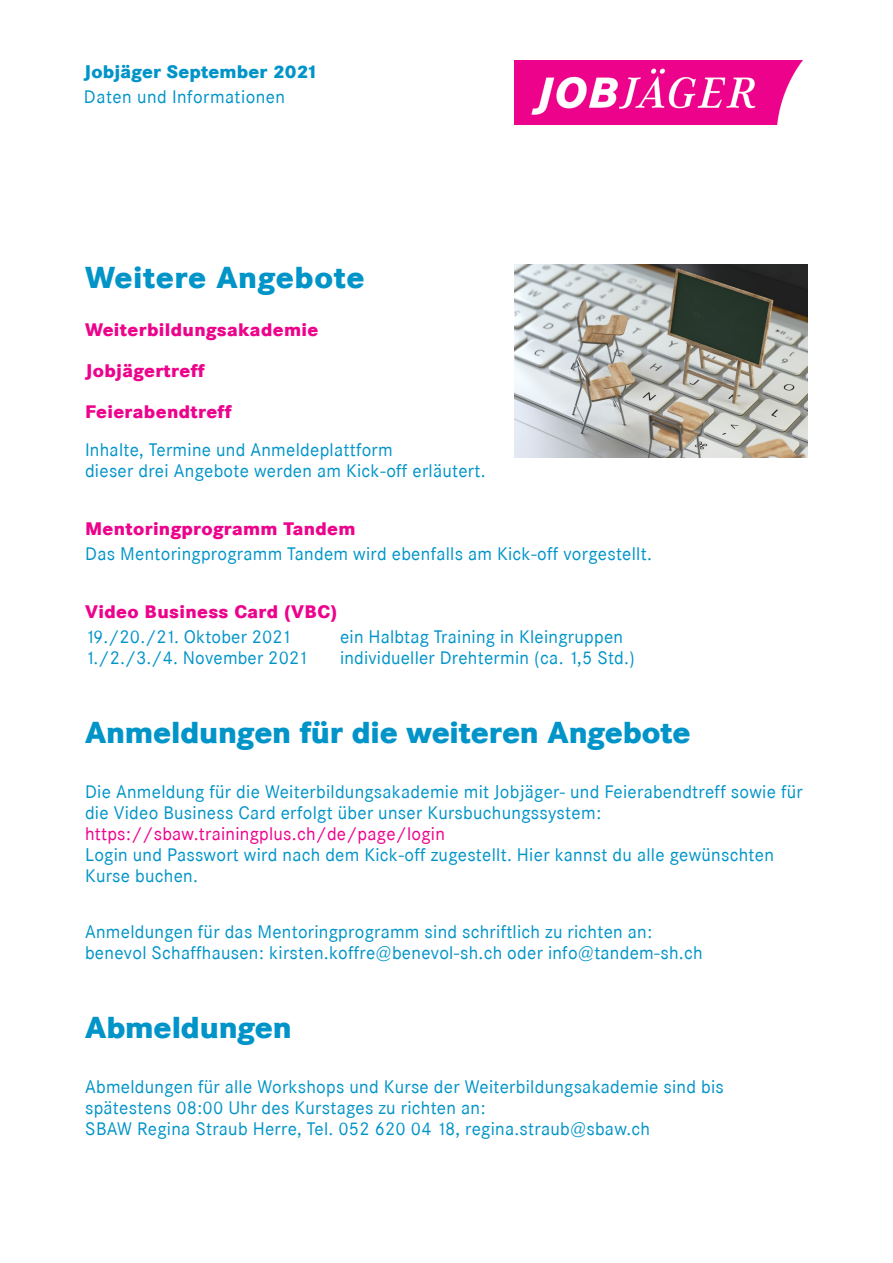
<style>
.page{position:relative;width:893px;height:1263px;background:#fff}
.page>*{position:absolute;margin:0;border:0;box-sizing:border-box;transform-origin:0 0}
.Grundschrift{font:800 30px "Corporate SBQ";letter-spacing:-.005em;color:#0094c8}
.Kolumnentitel_A4_bla{font:800 30px "Corporate SBQ";letter-spacing:.02em;color:#0094c8}
.Grundschrift-2{font:18px/21px "Corporate SBQ";letter-spacing:.015em;color:#0094c8}
.Titel_klein__Angebot{font:800 18px "Corporate SBQ";letter-spacing:.02em;color:#ed028c}
.Titel_klein{font:800 18px "Corporate SBQ";letter-spacing:.02em;color:#ed028c}
.Kolumnentitel_A4_bla-2{font:800 18px "Corporate SBQ";letter-spacing:.01em;color:#0094c8}
.Kolumnentitel_Zusatz{font:18px "Corporate SBQ";letter-spacing:.025em;color:#0094c8}
.s1{color:#ed028c}
</style>
<div class="page">
<img style="left:515px;top:61px;width:288px;height:63px">
<img style="left:515px;top:264px;width:293px;height:193px">
<p class="Kolumnentitel_A4_bla-2" style="left:84px;top:61px;width:236px">Jobjäger September 2021</p>
<p class="Kolumnentitel_Zusatz" style="left:84px;top:86px;width:203px">Daten und Informationen</p>
<p class="Kolumnentitel_A4_bla" style="left:85px;top:258px;width:281px">Weitere Angebote</p>
<p class="Titel_klein__Angebot" style="left:85px;top:318px;width:235px">Weiterbildungsakademie</p>
<p class="Titel_klein__Angebot" style="left:85px;top:359px;width:121px">Jobjägertreff</p>
<p class="Titel_klein__Angebot" style="left:85px;top:400px;width:148px">Feierabendtreff</p>
<p class="Grundschrift-2" style="left:85px;top:439px;width:402px">Inhalte, Termine und Anmeldeplattform<br>dieser drei Angebote werden am Kick-off erläutert.</p>
<p class="Titel_klein" style="left:85px;top:517px;width:272px">Mentoringprogramm Tandem</p>
<p class="Grundschrift-2" style="left:85px;top:543px;width:568px">Das Mentoringprogramm Tandem wird ebenfalls am Kick-off vorgestellt.</p>
<p class="Titel_klein" style="left:85px;top:600px;width:254px">Video Business Card (VBC)</p>
<p class="Grundschrift-2" style="left:85px;top:627px;width:208px">19./20./21. Oktober 2021</p>
<p class="Grundschrift-2" style="left:340px;top:627px;width:284px">ein Halbtag Training in Kleingruppen</p>
<p class="Grundschrift-2" style="left:85px;top:648px;width:225px">1./2./3./4. November 2021</p>
<p class="Grundschrift-2" style="left:340px;top:648px;width:296px">individueller Drehtermin (ca. 1,5 Std.)</p>
<p class="Grundschrift" style="left:85px;top:714px;width:607px">Anmeldungen für die weiteren Angebote</p>
<p class="Grundschrift-2" style="left:85px;top:782px;width:719px">Die Anmeldung für die Weiterbildungsakademie mit Jobjäger- und Feierabendtreff sowie für die Video Business Card erfolgt über unser Kursbuchungssystem: <span class="s1">https://sbaw.trainingplus.ch/de/page/login<br></span>Login und Passwort wird nach dem Kick-off zugestellt. Hier kannst du alle gewünschten Kurse buchen.</p>
<p class="Grundschrift-2" style="left:85px;top:921px;width:619px">Anmeldungen für das Mentoringprogramm sind schriftlich zu richten an: benevol Schaffhausen: kirsten.koffre@benevol-sh.ch oder info@tandem-sh.ch</p>
<p class="Grundschrift" style="left:85px;top:1008px;width:208px">Abmeldungen</p>
<p class="Grundschrift-2" style="left:85px;top:1076px;width:640px">Abmeldungen für alle Workshops und Kurse der Weiterbildungsakademie sind bis spätestens 08:00 Uhr des Kurstages zu richten an:<br>SBAW Regina Straub Herre, Tel. 052 620 04 18, regina.straub@sbaw.ch</p>
</div>
